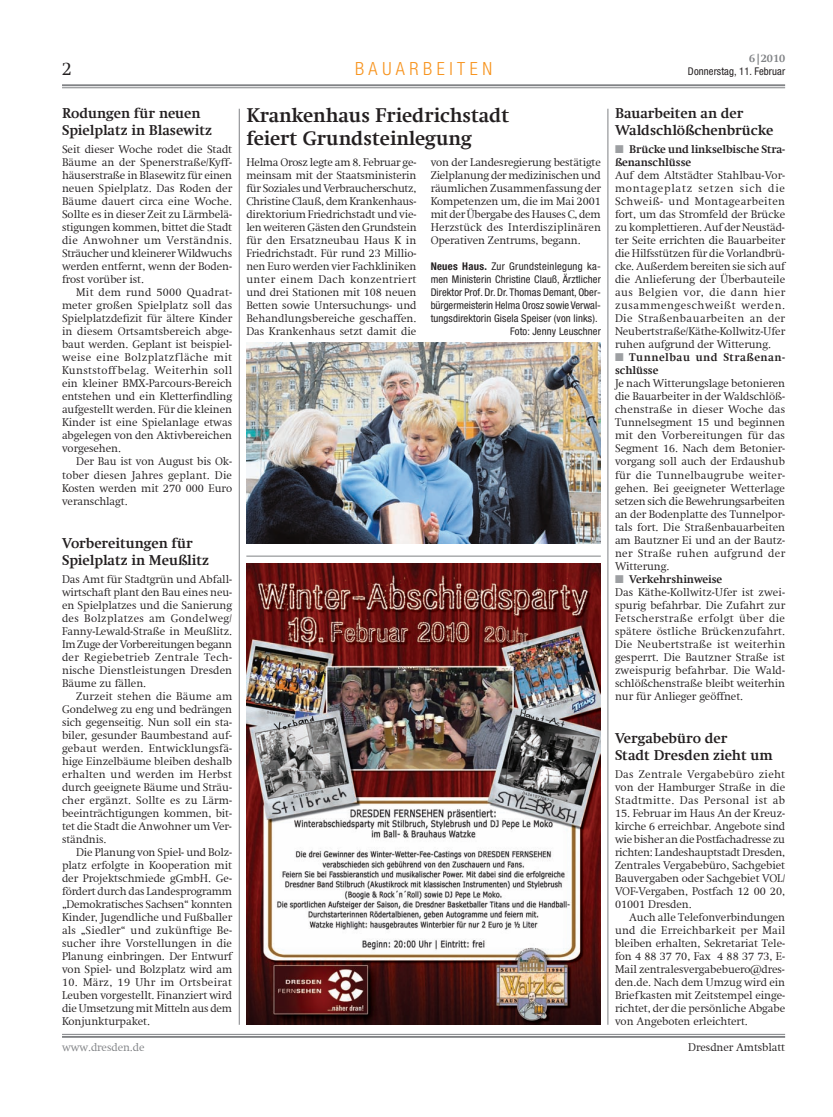
<style>
.page{position:relative;width:833px;height:1117px;background:#fff}
.page>*{position:absolute;margin:0;border:0;box-sizing:border-box;transform-origin:0 0}
.t1{font:700 20px/23.1px "Swift Com";letter-spacing:-.005em;color:#231f20}
.t2{font:300 18.75px "Swift Com";color:#231f20}
.t3{font:300 condensed 18.12px "Helvetica Neue";letter-spacing:.25em;color:#f7931d}
.t4{font:700 14.38px/16.9px "Swift Com";letter-spacing:-.005em;color:#231f20}
.t5{font:300 11.25px/13px "Swift Com";letter-spacing:-.005em;color:#231f20;text-align:justify}
.t6{font:700 11.25px/13px "Swift Com";letter-spacing:-.005em;color:#231f20}
.t7{font:700 11.25px/13px "Swift Com";letter-spacing:.045em;color:#231f20}
.t8{font:300 11.25px "Swift Com";letter-spacing:-.005em;color:#808285}
.t9{font:700 11.25px "Swift Com";color:#808285}
.t10{font:11.25px "Zapf Dingbats";color:#9d9fa2}
.t11{font:condensed 10.62px "Helvetica Neue";letter-spacing:.01em;color:#231f20}
.s1{font-weight:700}
.s2{color:#9d9fa2}
</style>
<div class="page">
<hr style="left:62px;top:87px;width:723px;height:1px;background:#808285">
<hr style="left:62px;top:84px;width:723px;height:2px;background:#808285">
<hr style="left:62px;top:1033px;width:723px;height:1px;background:#808285">
<hr style="left:62px;top:1035px;width:723px;height:2px;background:#808285">
<img style="left:246px;top:343px;width:355px;height:200px">
<hr style="left:239px;top:109px;width:1px;height:915px;background:#808285">
<hr style="left:607px;top:109px;width:1px;height:915px;background:#808285">
<img style="left:246px;top:564px;width:355px;height:460px">
<hr style="left:246px;top:555px;width:355px;height:1px;background:#808285">
<h2 class="t2" style="left:62px;top:58px;width:12px">2</h2>
<p class="t9" style="left:749px;top:52px;width:37px">6|2010</p>
<h3 class="t3" style="left:355px;top:58px;width:139px">BAUARBEITEN</h3>
<p class="t11" style="left:688px;top:65px;width:99px">Donnerstag, 11. Februar</p>
<p class="t4" style="left:62px;top:105px;width:151px">Rodungen für neuen<br>Spielplatz in Blasewitz</p>
<p class="t5" style="left:62px;top:143px;width:172px">Seit dieser Woche rodet die Stadt Bäume an der Spenerstraße/Kyff&shy;häuserstraße in Blasewitz für einen neuen Spielplatz. Das Roden der Bäume dauert circa eine Woche.<br>Sollte es in dieser Zeit zu Lärmbelä&shy;stigungen kommen, bittet die Stadt die Anwohner um Verständnis.<br>Sträucher und kleinerer Wildwuchs werden entfernt, wenn der Boden&shy;frost vorüber ist.</p>
<p class="t5" style="left:62px;top:286px;width:172px;text-indent:14px">Mit dem rund 5000 Quadrat&shy;meter großen Spielplatz soll das Spielplatzdefizit für ältere Kinder in diesem Ortsamtsbereich abge&shy;baut werden. Geplant ist beispiel&shy;weise eine Bolzplatzfläche mit Kunststoff belag. Weiterhin soll ein kleiner BMX-Parcours-Bereich entstehen und ein Kletterfindling aufgestellt werden. Für die kleinen Kinder ist eine Spielanlage etwas abgelegen von den Aktivbereichen vorgesehen.</p>
<p class="t5" style="left:62px;top:455px;width:172px;text-indent:14px">Der Bau ist von August bis Ok&shy;tober diesen Jahres geplant. Die Kosten werden mit 270 000 Euro veranschlagt.</p>
<p class="t4" style="left:62px;top:534px;width:149px">Vorbereitungen für<br>Spielplatz in Meußlitz</p>
<p class="t5" style="left:62px;top:572px;width:172px">Das Amt für Stadtgrün und Abfall&shy;wirtschaft plant den Bau eines neu&shy;en Spielplatzes und die Sanierung des Bolzplatzes am Gondelweg/ Fanny-Lewald-Straße in Meußlitz.<br>Im Zuge der Vorbereitungen begann der Regiebetrieb Zentrale Tech&shy;nische Dienstleistungen Dresden Bäume zu fällen.</p>
<p class="t5" style="left:62px;top:689px;width:172px;text-align:left;text-indent:14px">Zurzeit stehen die Bäume am<br>Gondelweg zu eng und bedrängen sich gegenseitig. Nun soll ein sta&shy;biler, gesunder Baumbestand auf&shy;gebaut werden. Entwicklungsfä&shy;hige Einzelbäume bleiben deshalb erhalten und werden im Herbst durch geeignete Bäume und Sträu&shy;cher ergänzt. Sollte es zu Lärm&shy;beeinträchtigungen kommen, bit&shy;tet die Stadt die Anwohner um Ver-- ständnis.</p>
<p class="t5" style="left:62px;top:845px;width:172px;text-indent:14px">Die Planung von Spiel- und Bolz&shy;platz erfolgte in Kooperation mit der Projektschmiede gGmbH. Ge&shy;fördert durch das Landesprogramm „Demokratisches Sachsen“ konnten Kinder, Jugendliche und Fußballer als „Siedler“ und zukünftige Be&shy;sucher ihre Vorstellungen in die Planung einbringen. Der Entwurf von Spiel- und Bolzplatz wird am</p>
<p class="t5" style="left:62px;top:975px;width:172px">10. März, 19 Uhr im Ortsbeirat Leuben vorgestellt. Finanziert wird die Umsetzung mit Mitteln aus dem Konjunkturpaket.</p>
<h1 class="t1" style="left:246px;top:104px;width:265px">Krankenhaus Friedrichstadt feiert Grundsteinlegung</h1>
<p class="t5" style="left:246px;top:156px;width:172px">Helma Orosz legte am 8. Februar ge&shy;meinsam mit der Staatsministerin für Soziales und Verbraucherschutz, Christine Clauß, dem Krankenhaus&shy;direktorium Friedrichstadt und vie&shy;len weiteren Gästen den Grundstein für den Ersatzneubau Haus K in Friedrichstadt. Für rund 23 Millio&shy;nen Euro werden vier Fachkliniken unter einem Dach konzentriert und drei Stationen mit 108 neuen Betten sowie Untersuchungs- und Behandlungsbereiche geschaffen.<br>Das Krankenhaus setzt damit die</p>
<p class="t5" style="left:431px;top:156px;width:172px">von der Landesregierung bestätigte Zielplanung der medizinischen und räumlichen Zusammenfassung der Kompetenzen um, die im Mai 2001 mit der Übergabe des Hauses C, dem Herzstück des Interdisziplinären Operativen Zentrums, begann.</p>
<p class="t11" style="left:431px;top:260px;width:172px"><span class="s1">Neues Haus.</span> Zur Grundsteinlegung ka-</p>
<p class="t11" style="left:431px;top:273px;width:172px">men Ministerin Christine Clauß, Ärztlicher</p>
<p class="t11" style="left:431px;top:286px;width:172px">Direktor Prof. Dr. Dr. Thomas Demant, Ober-</p>
<p class="t11" style="left:431px;top:299px;width:172px">bürgermeisterin Helma Orosz sowie Verwal-</p>
<p class="t11" style="left:431px;top:312px;width:168px">tungsdirektorin Gisela Speiser (von links).</p>
<p class="t11" style="left:510px;top:325px;width:92px">Foto: Jenny Leuschner</p>
<p class="t4" style="left:615px;top:105px;width:160px">Bauarbeiten an der<br>Waldschlößchenbrücke</p>
<p class="t6" style="left:615px;top:143px;width:172px"><span class="s2">■</span> Brücke und linkselbische Stra&shy;ßenanschlüsse</p>
<p class="t5" style="left:615px;top:169px;width:172px;text-align:left">Auf dem Altstädter Stahlbau-Vor-- montageplatz setzen sich die Schweiß- und Montagearbeiten fort, um das Stromfeld der Brücke zu komplettieren. Auf der Neustäd&shy;ter Seite errichten die Bauarbeiter die Hilfsstützen für die Vorlandbrü&shy;cke. Außerdem bereiten sie sich auf die Anlieferung der Überbauteile aus Belgien vor, die dann hier zusammengeschweißt werden.<br>Die Straßenbauarbeiten an der Neubertstraße/Käthe-Kollwitz-Ufer ruhen aufgrund der Witterung.</p>
<p class="t7" style="left:615px;top:351px;width:172px"><span class="s2">■</span> Tunnelbau und Straßenan&shy;schlüsse</p>
<p class="t5" style="left:615px;top:377px;width:172px">Je nach Witterungslage betonieren die Bauarbeiter in der Waldschlöß&shy;chenstraße in dieser Woche das Tunnelsegment 15 und beginnen mit den Vorbereitungen für das Segment 16. Nach dem Betonier&shy;vorgang soll auch der Erdaushub für die Tunnelbaugrube weiter&shy;gehen. Bei geeigneter Wetterlage setzen sich die Bewehrungsarbeiten an der Bodenplatte des Tunnelpor&shy;tals fort. Die Straßenbauarbeiten am Bautzner Ei und an der Bautz&shy;ner Straße ruhen aufgrund der Witterung.</p>
<p class="t10" style="left:623px;top:573px;width:5px">■</p>
<p class="t5" style="left:615px;top:572px;width:172px;text-align:left"><span class="s2">■</span> <span class="s1">Verkehrshinweise<br></span>Das Käthe-Kollwitz-Ufer ist zwei&shy;spurig befahrbar. Die Zufahrt zur<br>Fetscherstraße erfolgt über die spätere östliche Brückenzufahrt.<br>Die Neubertstraße ist weiterhin gesperrt. Die Bautzner Straße ist zweispurig befahrbar. Die Wald&shy;schlößchenstraße bleibt weiterhin nur für Anlieger geöffnet.</p>
<p class="t4" style="left:615px;top:729px;width:159px">Vergabebüro der<br>Stadt Dresden zieht um</p>
<p class="t5" style="left:615px;top:767px;width:172px">Das Zentrale Vergabebüro zieht von der Hamburger Straße in die Stadtmitte. Das Personal ist ab</p>
<p class="t5" style="left:615px;top:806px;width:172px">15. Februar im Haus An der Kreuz&shy;kirche 6 erreichbar. Angebote sind wie bisher an die Postfachadresse zu richten: Landeshauptstadt Dresden, Zentrales Vergabebüro, Sachgebiet Bauvergaben oder Sachgebiet VOL/ VOF-Vergaben, Postfach 12 00 20, 01001 Dresden.</p>
<p class="t5" style="left:615px;top:910px;width:172px;text-indent:14px">Auch alle Telefonverbindungen und die Erreichbarkeit per Mail bleiben erhalten, Sekretariat Tele&shy;fon 4 88 37 70, Fax 4 88 37 73, E-Mail zentralesvergabebuero@dres&shy;den.de. Nach dem Umzug wird ein Briefkasten mit Zeitstempel einge&shy;richtet, der die persönliche Abgabe von Angeboten erleichtert.</p>
<p class="t8" style="left:62px;top:1040px;width:84px">www.dresden.de</p>
<p class="t5" style="left:688px;top:1040px;width:98px">Dresdner Amtsblatt</p>
</div>
